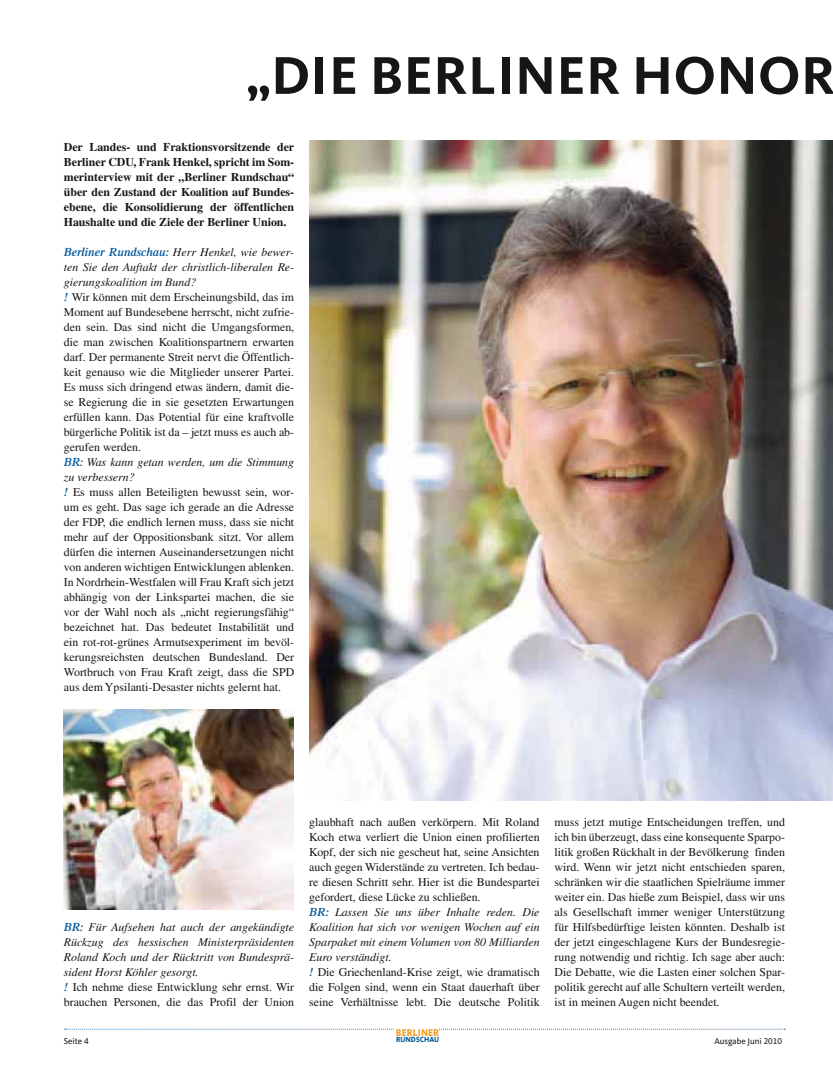
<style>
.page{position:relative;width:833px;height:1071px;background:#fff}
.page>*{position:absolute;margin:0;border:0;box-sizing:border-box;transform-origin:0 0}
.t1{font:700 55px "CDU Kievit Tab";letter-spacing:.01em;color:#161619}
.t2{font:11.88px/15px "Times LT Std";color:#161619}
.t3{font:700 11.88px/15px "Times LT Std";color:#161619;text-align:justify}
.t4{font:italic 11.88px/15px "Times LT Std";color:#161619}
.t5{font:800 10.25px "CDU Kievit";letter-spacing:.01em;color:#f29b1f;scale:.91 1}
.t6{font:8.75px "CDU Kievit Tab";color:#161619}
.t7{font:800 7.75px "CDU Kievit";color:#005a95;scale:.91 1}
.s1{font-weight:600;font-style:italic;color:#005699}
.s2{font-style:italic}
.s3{font-weight:600;color:#005699}
.s4{font-style:normal}
</style>
<div class="page">
<svg style="left:65px;top:1028px;width:720px;height:1px"></svg>
<div style="left:394px;top:1028px;width:45px;height:17px;background:#fff"></div>
<img style="left:310px;top:141px;width:523px;height:659px">
<img style="left:64px;top:709px;width:229px;height:199px">
<h1 class="t1" style="left:246px;top:54px;width:590px">„DIE BERLINER HONOR</h1>
<p class="t3" style="left:64px;top:140px;width:232px">Der Landes- und Fraktionsvorsitzende der Berliner CDU, Frank Henkel, spricht im Som&shy;merinterview mit der „Berliner Rundschau“ über den Zustand der Koalition auf Bundes&shy;ebene, die Konsolidierung der öffentlichen Haushalte und die Ziele der Berliner Union.</p>
<p class="t2" style="left:64px;top:245px;width:232px"><span class="s1">Berliner Rundschau:</span> <span class="s2">Herr Henkel, wie bewer&shy;ten Sie den Auftakt der christlich-liberalen Re&shy;gierungskoalition im Bund?<br></span><span class="s1">!</span> Wir können mit dem Erscheinungsbild, das im Moment auf Bundesebene herrscht, nicht zufrie&shy;den sein. Das sind nicht die Umgangsformen, die man zwischen Koalitionspartnern erwarten darf. Der permanente Streit nervt die Öffentlich&shy;keit genauso wie die Mitglieder unserer Partei.<br>Es muss sich dringend etwas ändern, damit die&shy;se Regierung die in sie gesetzten Erwartungen erfüllen kann. Das Potential für eine kraftvolle bürgerliche Politik ist da – jetzt muss es auch ab&shy;gerufen werden.<br><span class="s1">BR:</span> <span class="s2">Was kann getan werden, um die Stimmung zu verbessern?<br></span><span class="s1">!</span> Es muss allen Beteiligten bewusst sein, wor&shy;um es geht. Das sage ich gerade an die Adresse der FDP, die endlich lernen muss, dass sie nicht mehr auf der Oppositionsbank sitzt. Vor allem dürfen die internen Auseinandersetzungen nicht von anderen wichtigen Entwicklungen ablenken.<br>In Nordrhein-Westfalen will Frau Kraft sich jetzt abhängig von der Linkspartei machen, die sie vor der Wahl noch als „nicht regierungsfähig“ bezeichnet hat. Das bedeutet Instabilität und ein rot-rot-grünes Armutsexperiment im bevöl&shy;kerungsreichsten deutschen Bundesland. Der Wortbruch von Frau Kraft zeigt, dass die SPD aus dem Ypsilanti-Desaster nichts gelernt hat.</p>
<p class="t4" style="left:64px;top:920px;width:232px"><span class="s3">BR:</span> Für Aufsehen hat auch der angekündigte Rückzug des hessischen Ministerpräsidenten Roland Koch und der Rücktritt von Bundesprä&shy;sident Horst Köhler gesorgt.<br><span class="s3">!</span> <span class="s4">Ich nehme diese Entwicklung sehr ernst. Wir brauchen Personen, die das Profil der Union</span></p>
<p class="t2" style="left:309px;top:815px;width:232px">glaubhaft nach außen verkörpern. Mit Roland Koch etwa verliert die Union einen profilierten Kopf, der sich nie gescheut hat, seine Ansichten auch gegen Widerstände zu vertreten. Ich bedau&shy;re diesen Schritt sehr. Hier ist die Bundespartei gefordert, diese Lücke zu schließen.<br><span class="s1">BR:</span> <span class="s2">Lassen Sie uns über Inhalte reden. Die Koalition hat sich vor wenigen Wochen auf ein Sparpaket mit einem Volumen von 80 Milliarden Euro verständigt.<br></span><span class="s1">!</span> Die Griechenland-Krise zeigt, wie dramatisch die Folgen sind, wenn ein Staat dauerhaft über seine Verhältnisse lebt. Die deutsche Politik</p>
<p class="t2" style="left:554px;top:815px;width:232px;text-align:justify">muss jetzt mutige Entscheidungen treffen, und ich bin überzeugt, dass eine konsequente Sparpo&shy;litik großen Rückhalt in der Bevölkerung finden wird. Wenn wir jetzt nicht entschieden sparen, schränken wir die staatlichen Spielräume immer weiter ein. Das hieße zum Beispiel, dass wir uns als Gesellschaft immer weniger Unterstützung für Hilfsbedürftige leisten könnten. Deshalb ist der jetzt eingeschlagene Kurs der Bundesregie&shy;rung notwendig und richtig. Ich sage aber auch:<br>Die Debatte, wie die Lasten einer solchen Spar&shy;politik gerecht auf alle Schultern verteilt werden, ist in meinen Augen nicht beendet.</p>
<p class="t5" style="left:396px;top:1028px;width:49px">BERLINER</p>
<p class="t7" style="left:396px;top:1036px;width:49px">RUNDSCHAU</p>
<p class="t6" style="left:64px;top:1036px;width:26px">Seite 4</p>
<p class="t6" style="left:714px;top:1036px;width:69px">Ausgabe Juni 2010</p>
</div>
